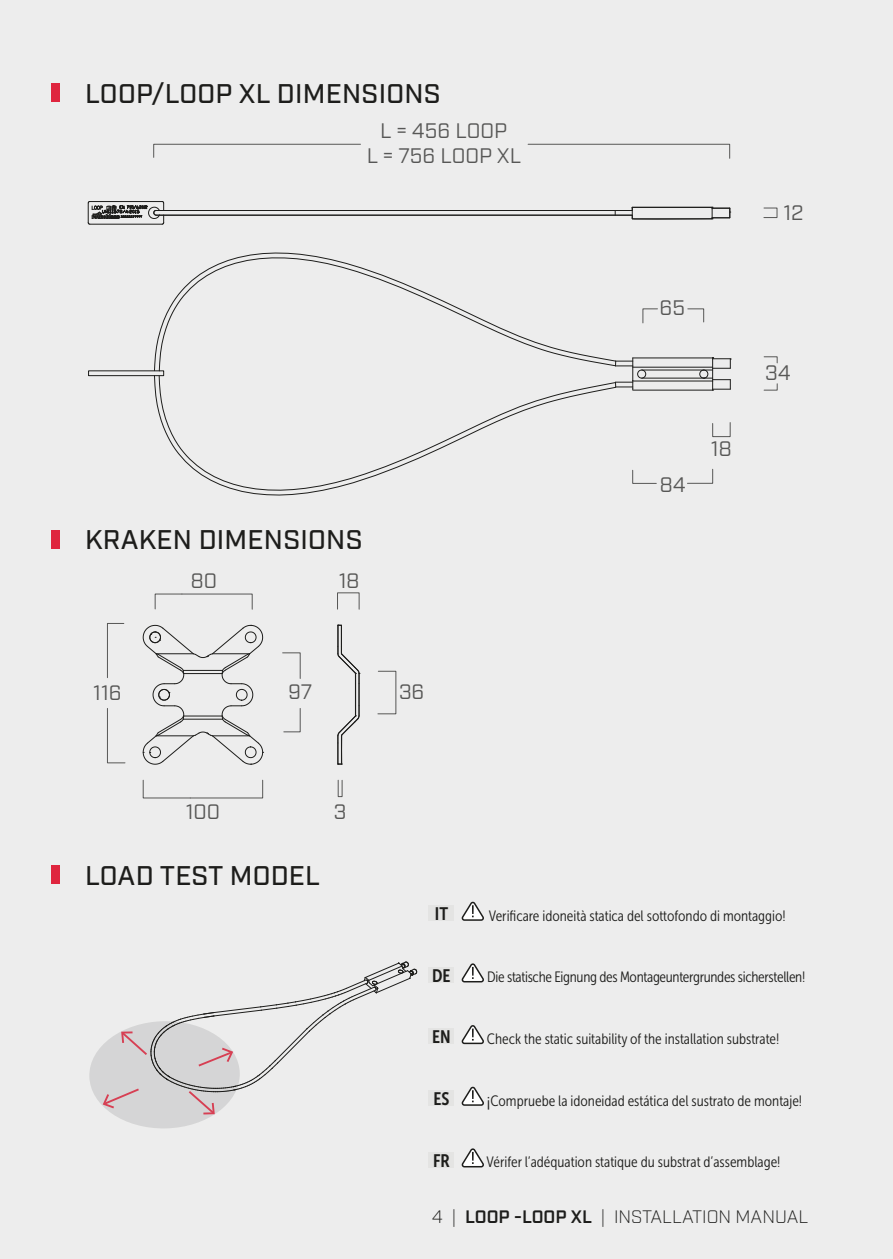
<style>
.page{position:relative;width:893px;height:1259px;background:#ededed}
.page>*{position:absolute;margin:0;border:0;box-sizing:border-box;transform-origin:0 0}
.t1{font:500 27px "Industry";letter-spacing:.01em;color:#1d1d1b}
.t2{font:21px/25.2px "Industry";color:#575756;text-align:center}
.t3{font:300 18px "Industry";color:#1d1d1b}
.t4{font:18px "Museo Sans Cond 700";color:#1d1d1b}
.t5{font:15px "Museo Sans Cond 300";color:#1d1d1b}
.t6{font:15px "Museo Sans Cond 300";letter-spacing:-.02em;color:#1d1d1b}
.s1{font-size:18px}
.s2{font-weight:600}
</style>
<div class="page">
<div style="left:637px;top:370px;width:9px;height:8px;border:1px solid #1d1d1b;border-radius:50%"></div>
<div style="left:699px;top:370px;width:9px;height:8px;border:1px solid #1d1d1b;border-radius:50%"></div>
<hr style="left:642px;top:377px;width:62px;height:2px;background:#1d1d1b">
<hr style="left:642px;top:369px;width:62px;height:1px;background:#1d1d1b">
<hr style="left:633px;top:357px;width:80px;height:1px;background:#1d1d1b">
<hr style="left:633px;top:389px;width:80px;height:2px;background:#1d1d1b">
<hr style="left:633px;top:380px;width:80px;height:1px;background:#1d1d1b">
<hr style="left:712px;top:359px;width:1px;height:30px;background:#1d1d1b">
<hr style="left:633px;top:367px;width:80px;height:1px;background:#1d1d1b">
<svg style="left:617px;top:358px;width:16px;height:32px"></svg>
<svg style="left:154px;top:375px;width:463px;height:121px"></svg>
<svg style="left:154px;top:252px;width:463px;height:118px"></svg>
<svg style="left:704px;top:357px;width:27px;height:13px"></svg>
<svg style="left:704px;top:377px;width:27px;height:14px"></svg>
<svg style="left:687px;top:308px;width:17px;height:14px"></svg>
<svg style="left:642px;top:308px;width:16px;height:15px"></svg>
<svg style="left:712px;top:422px;width:19px;height:15px"></svg>
<svg style="left:632px;top:470px;width:25px;height:14px"></svg>
<svg style="left:687px;top:469px;width:26px;height:15px"></svg>
<svg style="left:153px;top:144px;width:208px;height:14px"></svg>
<svg style="left:528px;top:144px;width:202px;height:15px"></svg>
<div style="left:764px;top:208px;width:13px;height:10px;border:1px solid #575756"></div>
<svg style="left:764px;top:383px;width:14px;height:7px"></svg>
<svg style="left:764px;top:356px;width:14px;height:7px"></svg>
<svg style="left:88px;top:201px;width:643px;height:24px"></svg>
<svg style="left:88px;top:370px;width:76px;height:6px"></svg>
<svg style="left:337px;top:624px;width:23px;height:141px"></svg>
<svg style="left:142px;top:624px;width:122px;height:141px"></svg>
<div style="left:378px;top:671px;width:18px;height:43px;border:1px solid #575756"></div>
<svg style="left:107px;top:623px;width:17px;height:55px"></svg>
<svg style="left:107px;top:708px;width:18px;height:55px"></svg>
<svg style="left:283px;top:708px;width:18px;height:24px"></svg>
<svg style="left:282px;top:652px;width:19px;height:27px"></svg>
<div style="left:338px;top:780px;width:4px;height:17px;border:1px solid #575756"></div>
<div style="left:337px;top:592px;width:22px;height:17px;border:1px solid #575756"></div>
<svg style="left:155px;top:593px;width:98px;height:16px"></svg>
<svg style="left:143px;top:780px;width:120px;height:18px"></svg>
<div style="left:89px;top:1021px;width:151px;height:107px;background:#d5d5d6;border-radius:50%"></div>
<svg style="left:102px;top:961px;width:315px;height:154px"></svg>
<div style="left:429px;top:905px;width:25px;height:16px;background:#e4e4e3"></div>
<svg style="left:461px;top:901px;width:23px;height:20px"></svg>
<div style="left:429px;top:967px;width:25px;height:15px;background:#e4e4e3"></div>
<svg style="left:461px;top:963px;width:23px;height:20px"></svg>
<div style="left:429px;top:1028px;width:25px;height:16px;background:#e4e4e3"></div>
<svg style="left:461px;top:1025px;width:23px;height:20px"></svg>
<div style="left:429px;top:1090px;width:25px;height:15px;background:#e4e4e3"></div>
<svg style="left:461px;top:1086px;width:23px;height:20px"></svg>
<div style="left:429px;top:1152px;width:25px;height:15px;background:#e4e4e3"></div>
<svg style="left:461px;top:1148px;width:23px;height:20px"></svg>
<div style="left:51px;top:83px;width:9px;height:19px;background:#df253e"></div>
<div style="left:51px;top:530px;width:9px;height:19px;background:#df253e"></div>
<div style="left:51px;top:865px;width:9px;height:19px;background:#df253e"></div>
<p class="t1" style="left:85px;top:77px;width:357px">LOOP/LOOP XL DIMENSIONS</p>
<p class="t2" style="left:367px;top:118px;width:156px">L = 456 LOOP<br>L = 756 LOOP XL</p>
<p class="t1" style="left:85px;top:524px;width:279px">KRAKEN DIMENSIONS</p>
<p class="t2" style="left:191px;top:568px;width:28px">80</p>
<p class="t2" style="left:339px;top:568px;width:22px">18</p>
<p class="t2" style="left:93px;top:681px;width:30px">116</p>
<p class="t2" style="left:288px;top:680px;width:25px">97</p>
<p class="t2" style="left:186px;top:799px;width:36px">100</p>
<p class="t2" style="left:334px;top:799px;width:14px">3</p>
<p class="t1" style="left:85px;top:859px;width:237px">LOAD TEST MODEL</p>
<p class="t2" style="left:399px;top:680px;width:27px">36</p>
<p class="t2" style="left:660px;top:296px;width:27px">65</p>
<p class="t2" style="left:660px;top:472px;width:27px">84</p>
<p class="t2" style="left:711px;top:437px;width:22px">18</p>
<p class="t2" style="left:783px;top:200px;width:22px">12</p>
<p class="t2" style="left:765px;top:361px;width:27px">34</p>
<p class="t4" style="left:435px;top:903px;width:15px">IT</p>
<p class="t5" style="left:489px;top:907px;width:298px">Verificare idoneità statica del sottofondo di montaggio!</p>
<p class="t4" style="left:432px;top:965px;width:20px">DE</p>
<p class="t6" style="left:487px;top:969px;width:320px">Die statische Eignung des Montageuntergrundes sicherstellen!</p>
<p class="t4" style="left:432px;top:1027px;width:20px">EN</p>
<p class="t5" style="left:487px;top:1031px;width:294px">Check the static suitability of the installation substrate!</p>
<p class="t4" style="left:433px;top:1088px;width:17px">ES</p>
<p class="t5" style="left:487px;top:1092px;width:317px"><span class="s1">¡</span>Compruebe la idoneidad estática del sustrato de montaje!</p>
<p class="t4" style="left:433px;top:1150px;width:18px">FR</p>
<p class="t5" style="left:487px;top:1154px;width:295px">Vérifer l’adéquation statique du substrat d’assemblage!</p>
<p class="t3" style="left:432px;top:1206px;width:378px">4 | <span class="s2">LOOP -LOOP XL</span> | INSTALLATION MANUAL</p>
</div>
